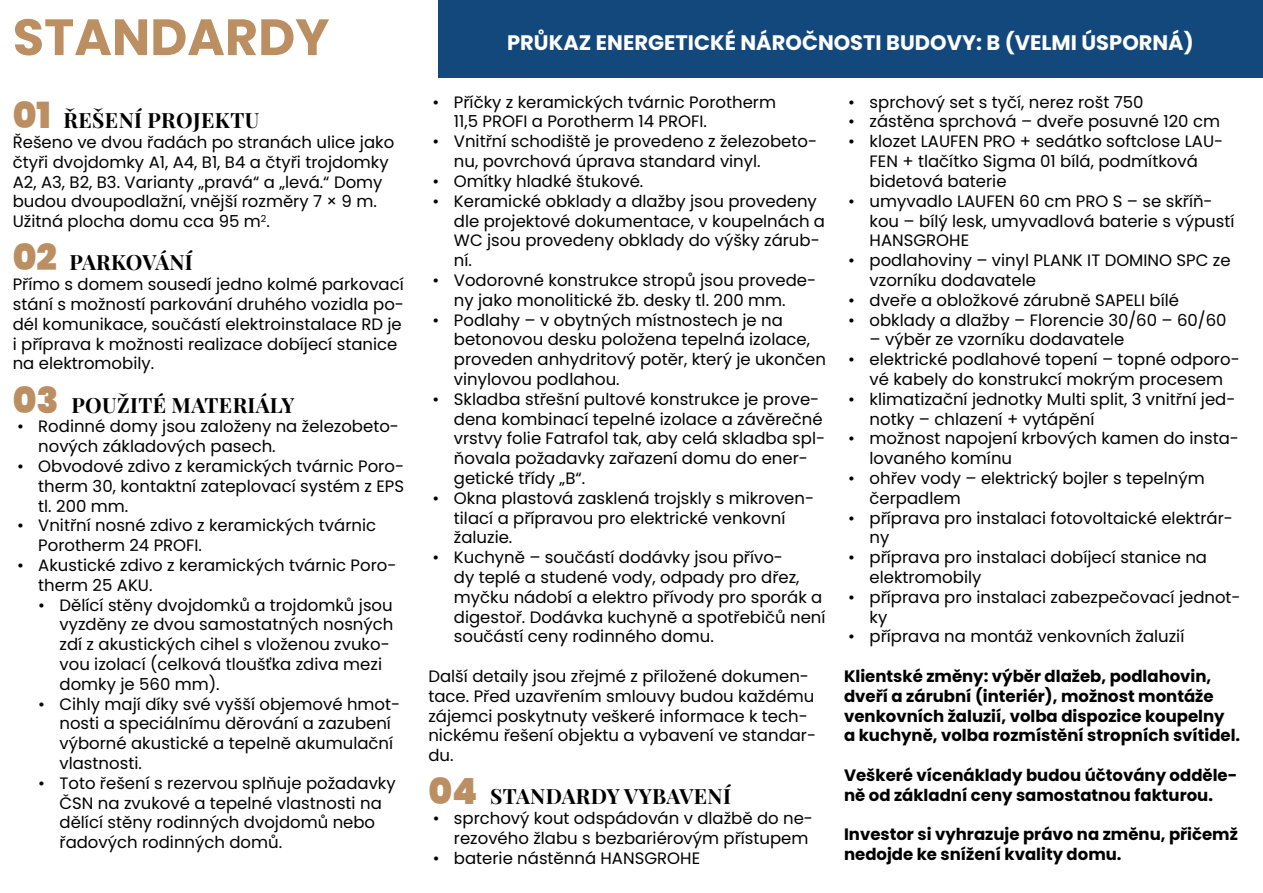
<style>
.page{position:relative;width:1263px;height:893px;background:#fff}
.page>*{position:absolute;margin:0;border:0;box-sizing:border-box;transform-origin:0 0}
.t1{font:700 51px "Poppins";color:#bb8f61}
.t2{font:700 21px "Playfair Display";letter-spacing:.02em;color:#000}
.t3{font:700 21px "Poppins";color:#fff}
.t4{font:700 21px "Playfair Display";color:#000}
.t5{font:16.5px/19.8px "Poppins";color:#000}
.t6{font:700 16.5px/19.8px "Poppins";color:#000}
.s1{font-family:"Poppins";font-weight:900;font-size:36px;color:#bb8f61}
</style>
<div class="page">
<div style="left:438px;top:0;width:825px;height:78px;background:#13487d"></div>
<h1 class="t1" style="left:13px;top:8px;width:318px">STANDARDY</h1>
<p class="t3" style="left:507px;top:30px;width:688px">PRŮKAZ ENERGETICKÉ NÁROČNOSTI BUDOVY: B (VELMI ÚSPORNÁ)</p>
<p class="t2" style="left:13px;top:104px;width:248px"><span class="s1">01</span> ŘEŠENÍ PROJEKTU</p>
<p class="t5" style="left:13px;top:132px;width:383px">Řešeno ve dvou řadách po stranách ulice jako čtyři dvojdomky A1, A4, B1, B4 a čtyři trojdomky A2, A3, B2, B3. Varianty „pravá“ a „levá.“ Domy budou dvoupodlažní, vnější rozměry 7 × 9 m.<br>Užitná plocha domu cca 95 m<sup>2</sup>.</p>
<p class="t4" style="left:13px;top:246px;width:182px"><span class="s1">02</span> PARKOVÁNÍ</p>
<p class="t5" style="left:13px;top:275px;width:393px">Přímo s domem sousedí jedno kolmé parkovací stání s možností parkování druhého vozidla po&shy;dél komunikace, součástí elektroinstalace RD je i příprava k možnosti realizace dobíjecí stanice na elektromobily.</p>
<p class="t2" style="left:13px;top:388px;width:283px"><span class="s1">03</span> POUŽITÉ MATERIÁLY</p>
<p class="t5" style="left:38px;top:417px;width:362px;text-indent:-21px">• Rodinné domy jsou založeny na železobeto&shy;nových základových pasech.</p>
<p class="t5" style="left:38px;top:456px;width:367px;text-align:justify;text-indent:-21px">• Obvodové zdivo z keramických tvárnic Poro&shy;therm 30, kontaktní zateplovací systém z EPS tl. 200 mm.</p>
<p class="t5" style="left:38px;top:516px;width:339px;text-indent:-21px">• Vnitřní nosné zdivo z keramických tvárnic<br>Porotherm 24 PROFI.</p>
<p class="t5" style="left:38px;top:555px;width:360px;text-indent:-21px">• Akustické zdivo z keramických tvárnic Poro&shy;therm 25 AKU.</p>
<p class="t5" style="left:60px;top:595px;width:335px;text-indent:-21px">• Dělící stěny dvojdomků a trojdomků jsou vyzděny ze dvou samostatných nosných zdí z akustických cihel s vloženou zvuko&shy;vou izolací (celková tloušťka zdiva mezi domky je 560 mm).</p>
<p class="t5" style="left:60px;top:694px;width:342px;text-indent:-21px">• Cihly mají díky své vyšší objemové hmot&shy;nosti a speciálnímu děrování a zazubení výborné akustické a tepelně akumulační vlastnosti.</p>
<p class="t5" style="left:60px;top:773px;width:338px;text-indent:-21px">• Toto řešení s rezervou splňuje požadavky ČSN na zvukové a tepelné vlastnosti na dělící stěny rodinných dvojdomů nebo řadových rodinných domů.</p>
<p class="t5" style="left:454px;top:92px;width:324px;text-indent:-21px">• Příčky z keramických tvárnic Porotherm<br>11,5 PROFI a Porotherm 14 PROFI.</p>
<p class="t5" style="left:454px;top:132px;width:365px;text-indent:-21px">• Vnitřní schodiště je provedeno z železobeto&shy;nu, povrchová úprava standard vinyl.</p>
<p class="t5" style="left:433px;top:171px;width:212px">• Omítky hladké štukové.</p>
<p class="t5" style="left:454px;top:191px;width:373px;text-indent:-21px">• Keramické obklady a dlažby jsou provedeny dle projektové dokumentace, v koupelnách a WC jsou provedeny obklady do výšky zárub&shy;ní.</p>
<p class="t5" style="left:433px;top:270px;width:385px;text-align:center">• Vodorovné konstrukce stropů jsou provede&shy;ny jako monolitické žb. desky tl. 200 mm.</p>
<p class="t5" style="left:454px;top:310px;width:374px;text-indent:-21px">• Podlahy – v obytných místnostech je na betonovou desku položena tepelná izolace, proveden anhydritový potěr, který je ukončen vinylovou podlahou.</p>
<p class="t5" style="left:454px;top:389px;width:373px;text-indent:-21px">• Skladba střešní pultové konstrukce je prove&shy;dena kombinací tepelné izolace a závěrečné vrstvy folie Fatrafol tak, aby celá skladba spl&shy;ňovala požadavky zařazení domu do ener&shy;getické třídy „B“.</p>
<p class="t5" style="left:454px;top:488px;width:362px;text-indent:-21px">• Okna plastová zasklená trojskly s mikroven&shy;tilací a přípravou pro elektrické venkovní žaluzie.</p>
<p class="t5" style="left:454px;top:547px;width:373px;text-indent:-21px">• Kuchyně – součástí dodávky jsou přívo-<br>dy teplé a studené vody, odpady pro dřez, myčku nádobí a elektro přívody pro sporák a digestoř. Dodávka kuchyně a spotřebičů není součástí ceny rodinného domu.</p>
<p class="t5" style="left:428px;top:666px;width:389px">Další detaily jsou zřejmé z přiložené dokumen&shy;tace. Před uzavřením smlouvy budou každému zájemci poskytnuty veškeré informace k tech&shy;nickému řešení objektu a vybavení ve standar&shy;du.</p>
<p class="t2" style="left:428px;top:780px;width:304px"><span class="s1">04</span> STANDARDY VYBAVENÍ</p>
<p class="t5" style="left:433px;top:808px;width:382px;text-align:right">• sprchový kout odspádován v dlažbě do ne&shy;rezového žlabu s bezbariérovým přístupem</p>
<p class="t5" style="left:433px;top:848px;width:269px">• baterie nástěnná HANSGROHE</p>
<p class="t5" style="left:848px;top:92px;width:297px">• sprchový set s tyčí, nerez rošt 750</p>
<p class="t5" style="left:848px;top:112px;width:373px">• zástěna sprchová – dveře posuvné 120 cm</p>
<p class="t5" style="left:869px;top:132px;width:355px;text-indent:-21px">• klozet LAUFEN PRO + sedátko softclose LAU-<br>FEN + tlačítko Sigma 01 bílá, podmítková bidetová baterie</p>
<p class="t5" style="left:869px;top:191px;width:366px;text-indent:-21px">• umyvadlo LAUFEN 60 cm PRO S – se skříň&shy;kou – bílý lesk, umyvadlová baterie s výpustí<br>HANSGROHE</p>
<p class="t5" style="left:869px;top:250px;width:363px;text-indent:-21px">• podlahoviny – vinyl PLANK IT DOMINO SPC ze vzorníku dodavatele</p>
<p class="t5" style="left:848px;top:290px;width:332px">• dveře a obložkové zárubně SAPELI bílé</p>
<p class="t5" style="left:848px;top:310px;width:380px">• obklady a dlažby – Florencie 30/60 – 60/60</p>
<p class="t5" style="left:869px;top:330px;width:256px">– výběr ze vzorníku dodavatele</p>
<p class="t5" style="left:848px;top:349px;width:393px;text-align:center">• elektrické podlahové topení – topné odporo&shy;vé kabely do konstrukcí mokrým procesem</p>
<p class="t5" style="left:869px;top:389px;width:367px;text-indent:-21px">• klimatizační jednotky Multi split, 3 vnitřní jed&shy;notky – chlazení + vytápění</p>
<p class="t5" style="left:869px;top:429px;width:371px;text-indent:-21px">• možnost napojení krbových kamen do insta&shy;lovaného komínu</p>
<p class="t5" style="left:869px;top:468px;width:337px;text-indent:-21px">• ohřev vody – elektrický bojler s tepelným čerpadlem</p>
<p class="t5" style="left:869px;top:508px;width:365px;text-indent:-21px">• příprava pro instalaci fotovoltaické elektrár&shy;ny</p>
<p class="t5" style="left:869px;top:547px;width:339px;text-indent:-21px">• příprava pro instalaci dobíjecí stanice na elektromobily</p>
<p class="t5" style="left:869px;top:587px;width:373px;text-indent:-21px">• příprava pro instalaci zabezpečovací jednot&shy;ky</p>
<p class="t5" style="left:848px;top:627px;width:338px">• příprava na montáž venkovních žaluzií</p>
<p class="t6" style="left:844px;top:666px;width:398px">Klientské změny: výběr dlažeb, podlahovin, dveří a zárubní (interiér), možnost montáže venkovních žaluzií, volba dispozice koupelny<br>a kuchyně, volba rozmístění stropních svítidel.</p>
<p class="t6" style="left:844px;top:765px;width:395px">Veškeré vícenáklady budou účtovány odděle&shy;ně od základní ceny samostatnou fakturou.</p>
<p class="t6" style="left:844px;top:825px;width:395px">Investor si vyhrazuje právo na změnu, přičemž nedojde ke snížení kvality domu.</p>
</div>
